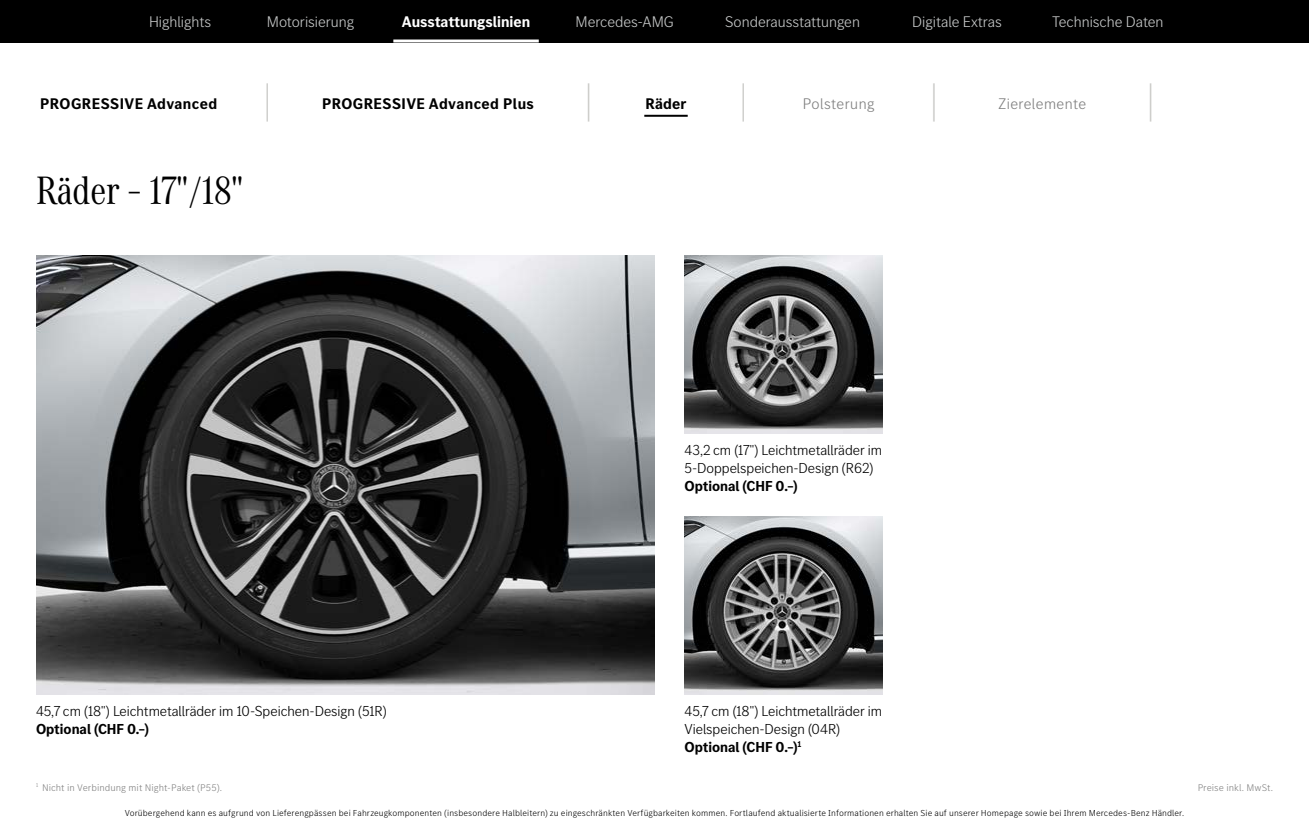
<style>
.page{position:relative;width:1309px;height:820px;background:#fff}
.page>*{position:absolute;margin:0;border:0;box-sizing:border-box;transform-origin:0 0}
.t1{font:300 45.6px "MB Corpo S Title";color:#c8c8c5;scale:.53 1}
.t2{font:41px "MB Corpo A Title Cond";color:#000}
.t3{font:300 16px "MB Corpo S Title";color:#c5c7c7}
.t4{font:700 16px "MB Corpo S Title";letter-spacing:.03em;color:#000}
.t5{font:300 16px "MB Corpo S Title";letter-spacing:.03em;color:#808080}
.t6{font:700 16px "MB Corpo S Title";color:#fff}
.t7{font:300 15px/18px "MB Corpo S Title";color:#000}
.t8{font:700 15px "MB Corpo S Title";color:#000}
.t9{font:300 10px "MB Corpo S Text";color:#808080}
.t10{font:300 9px "MB Corpo S Text";letter-spacing:.01em;color:#000}
.s1{font-weight:700}
</style>
<div class="page">
<div style="left:0;top:0;width:1309px;height:43px;background:#000"></div>
<hr style="left:393px;top:40px;width:146px;height:3px;background:#fff">
<img style="left:684px;top:255px;width:199px;height:179px">
<img style="left:684px;top:516px;width:199px;height:179px">
<hr style="left:644px;top:115px;width:44px;height:2px;background:#000">
<img style="left:36px;top:255px;width:618px;height:440px">
<h3 class="t3" style="left:149px;top:12px;width:64px">Highlights</h3>
<h3 class="t3" style="left:267px;top:12px;width:89px">Motorisierung</h3>
<h3 class="t6" style="left:402px;top:11px;width:130px">Ausstattungslinien</h3>
<h3 class="t3" style="left:576px;top:12px;width:100px">Mercedes-AMG</h3>
<h3 class="t3" style="left:725px;top:12px;width:136px">Sonderausstattungen</h3>
<h3 class="t3" style="left:912px;top:12px;width:91px">Digitale Extras</h3>
<h3 class="t3" style="left:1052px;top:12px;width:113px">Technische Daten</h3>
<h3 class="t4" style="left:40px;top:93px;width:179px">PROGRESSIVE Advanced</h3>
<h2 class="t2" style="left:36px;top:163px;width:209px">Räder – 17"/18"</h2>
<h1 class="t1" style="left:265px;top:73px;width:11px">|</h1>
<h3 class="t4" style="left:322px;top:93px;width:214px">PROGRESSIVE Advanced Plus</h3>
<h1 class="t1" style="left:586px;top:73px;width:11px">|</h1>
<h3 class="t4" style="left:646px;top:93px;width:43px">Räder</h3>
<h1 class="t1" style="left:741px;top:73px;width:11px">|</h1>
<h3 class="t5" style="left:803px;top:94px;width:73px">Polsterung</h3>
<h1 class="t1" style="left:931px;top:73px;width:11px">|</h1>
<h3 class="t5" style="left:999px;top:94px;width:89px">Zierelemente</h3>
<h1 class="t1" style="left:1148px;top:73px;width:11px">|</h1>
<h3 class="t7" style="left:36px;top:701px;width:352px">45,7 cm (18") Leichtmetallräder im 10-Speichen-Design (51R)</h3>
<h3 class="t8" style="left:36px;top:719px;width:115px">Optional (CHF 0.–)</h3>
<h3 class="t7" style="left:684px;top:440px;width:199px">43,2 cm (17") Leichtmetallräder im<br>5-Doppelspeichen-Design (R62)</h3>
<h3 class="t8" style="left:684px;top:476px;width:115px">Optional (CHF 0.–)</h3>
<h3 class="t7" style="left:684px;top:701px;width:199px">45,7 cm (18") Leichtmetallräder im<br>Vielspeichen-Design (04R)<br><span class="s1">Optional (CHF 0.–)</span><sup>1</sup></h3>
<p class="t9" style="left:36px;top:781px;width:188px"><sup>1</sup> Nicht in Verbindung mit Night-Paket (P55).</p>
<p class="t9" style="left:1198px;top:781px;width:77px">Preise inkl. MwSt.</p>
<p class="t10" style="left:125px;top:807px;width:1061px">Vorübergehend kann es aufgrund von Lieferengpässen bei Fahrzeugkomponenten (insbesondere Halbleitern) zu eingeschränkten Verfügbarkeiten kommen. Fortlaufend aktualisierte Informationen erhalten Sie auf unserer Homepage sowie bei Ihrem Mercedes-Benz Händler.</p>
</div>
